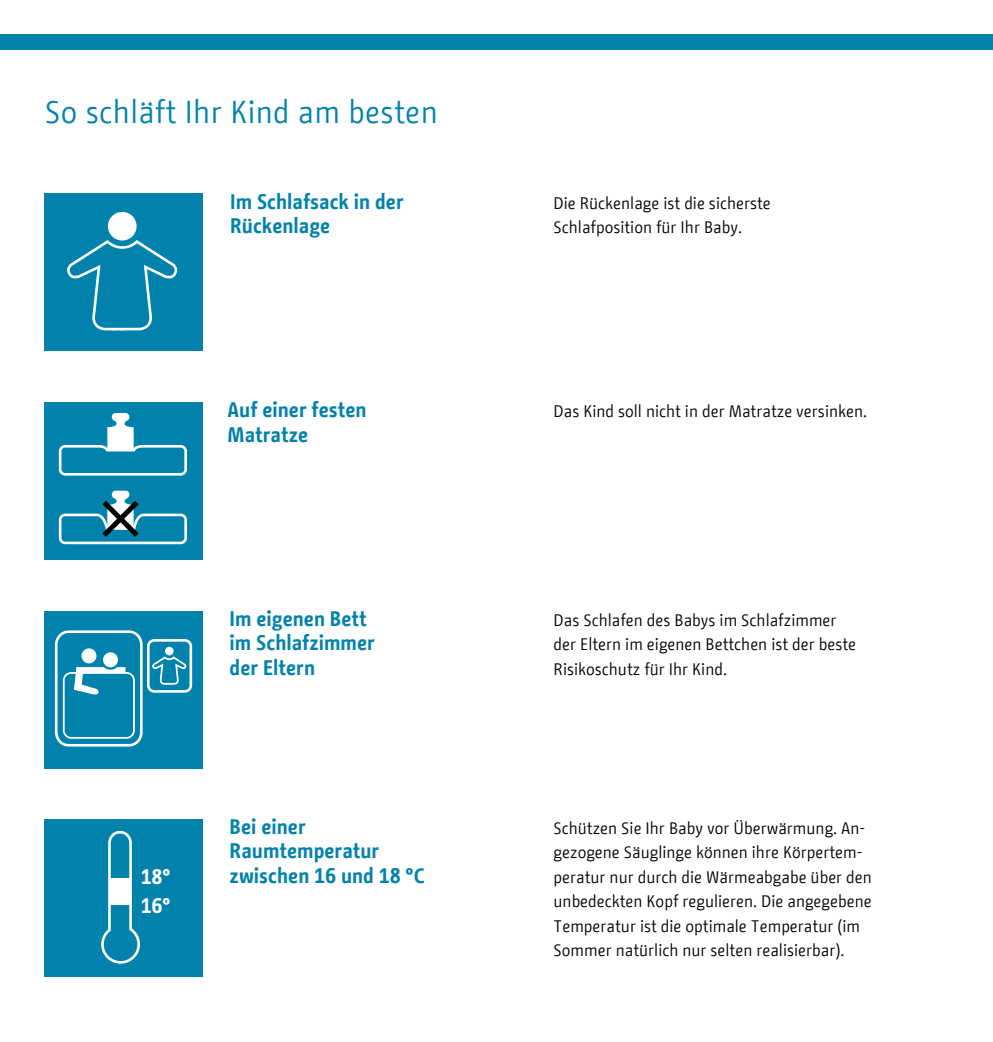
<style>
.page{position:relative;width:993px;height:1042px;background:#fff}
.page>*{position:absolute;margin:0;border:0;box-sizing:border-box;transform-origin:0 0}
.t1{font:31.5px "BMF Change";letter-spacing:.01em;color:#0082ad}
.t2{font:700 21px/24.5px "BMF Change";color:#0082ad}
.t3{font:700 21px/29.2px "BMF Change";color:#fff}
.t4{font:16.62px/24.5px "BMF Change";color:#000}
</style>
<div class="page">
<div style="left:0;top:34px;width:496px;height:16px;background:#0082ad"></div>
<div style="left:496px;top:34px;width:496px;height:16px;background:#0082ad"></div>
<div style="left:45px;top:611px;width:158px;height:158px;background:#0082ad"></div>
<svg style="left:54px;top:630px;width:139px;height:117px"></svg>
<div style="left:63px;top:672px;width:72px;height:67px;border:2px solid #fff;border-radius:7px"></div>
<div style="left:45px;top:402px;width:158px;height:158px;background:#0082ad"></div>
<svg style="left:58px;top:413px;width:129px;height:132px"></svg>
<div style="left:45px;top:193px;width:158px;height:158px;background:#0082ad"></div>
<div style="left:108px;top:212px;width:28px;height:28px;background:#fff;border-radius:50%"></div>
<svg style="left:67px;top:235px;width:111px;height:96px"></svg>
<div style="left:45px;top:819px;width:158px;height:158px;background:#0082ad"></div>
<svg style="left:101px;top:830px;width:39px;height:134px"></svg>
<div style="left:109px;top:878px;width:21px;height:27px;background:#fff"></div>
<h2 class="t1" style="left:45px;top:90px;width:394px">So schläft Ihr Kind am besten</h2>
<h3 class="t2" style="left:230px;top:189px;width:175px">Im Schlafsack in der<br>Rückenlage</h3>
<h3 class="t2" style="left:227px;top:398px;width:140px">Auf einer festen<br>Matratze</h3>
<h3 class="t2" style="left:229px;top:606px;width:147px">Im eigenen Bett im Schlafzimmer der Eltern</h3>
<p class="t4" style="left:553px;top:191px;width:219px">Die Rückenlage ist die sicherste<br>Schlafposition fü r Ihr Baby.</p>
<p class="t4" style="left:553px;top:399px;width:315px">Das Kind soll nicht in der Matratze versinken.</p>
<p class="t4" style="left:553px;top:607px;width:304px">Das Schlafen des Babys im Schlafzimmer der Eltern im eigenen Bettchen ist der beste<br>Risikoschutz fü r Ihr Kind.</p>
<p class="t3" style="left:141px;top:862px;width:32px">18°<br>16°</p>
<h3 class="t2" style="left:229px;top:814px;width:197px">Bei einer<br>Raumtemperatur zwischen 16 und 18 °C</h3>
<p class="t4" style="left:553px;top:816px;width:320px">Schützen Sie Ihr Baby vor Überwärmung. An&shy;gezogene Säuglinge können ihre Körpertem&shy;peratur nur durch die Wärmeabgabe ü ber den unbedeckten Kopf regulieren. Die angegebene Temperatur ist die optimale Temperatur (im Sommer natü rlich nur selten realisierbar).</p>
</div>
